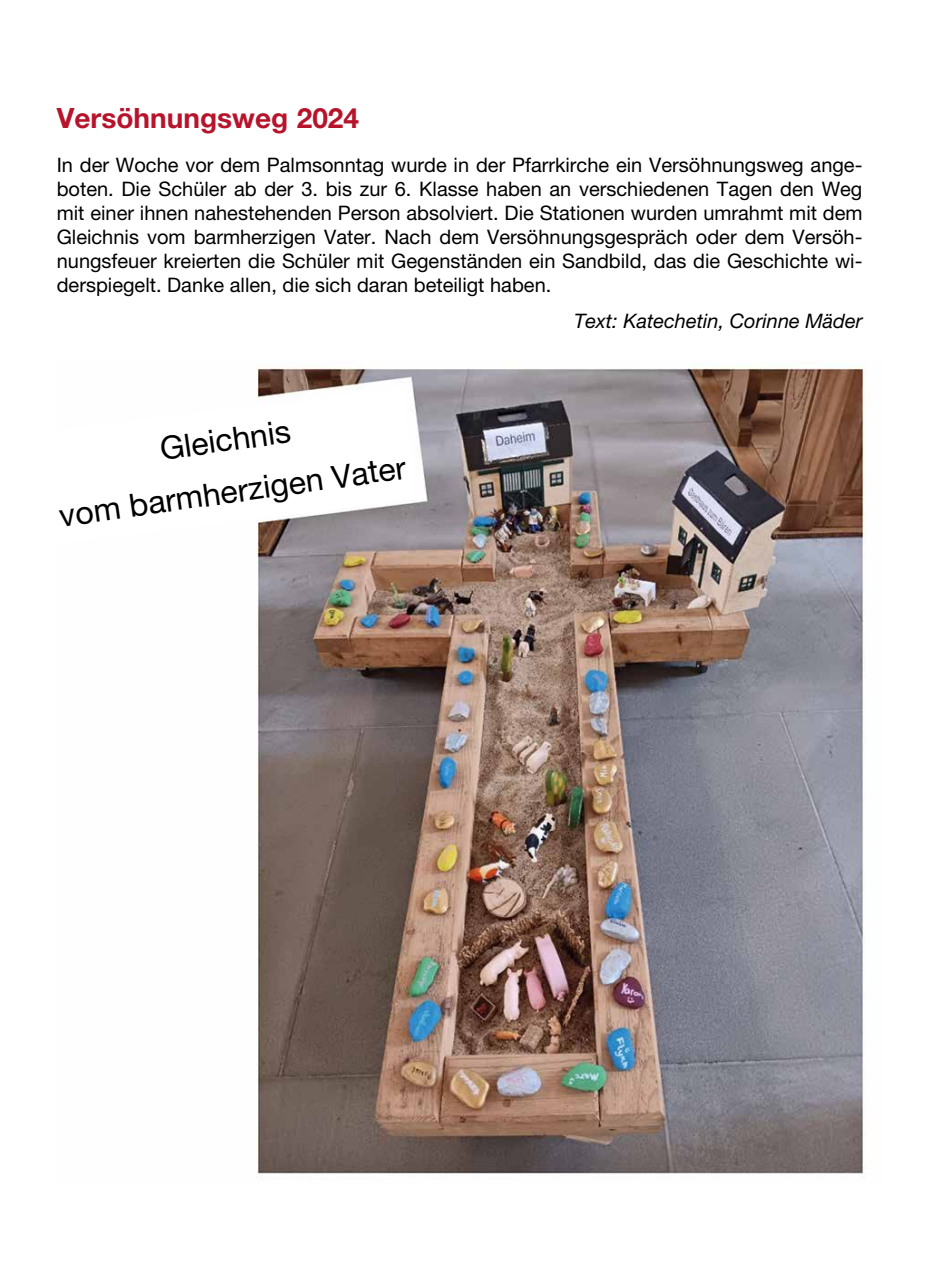
<style>
.page{position:relative;width:942px;height:1276px;background:#fff}
.page>*{position:absolute;margin:0;border:0;box-sizing:border-box;transform-origin:0 0}
.t1{font:32px/52px "Helvetica Neue LT Pro";color:#000;text-align:center}
.t2{font:700 28px "Helvetica Neue LT Pro";color:#b7142c}
.t3{font:20px/24px "Helvetica Neue LT Pro";color:#000;text-align:justify}
.t4{font:italic 20px "Helvetica Neue LT Pro";color:#000}
</style>
<div class="page">
<img style="left:256px;top:366px;width:610px;height:811px">
<svg style="left:256px;top:387px;width:160px;height:157px"></svg>
<h2 class="t2" style="left:57px;top:100px;width:304px">Versöhnungsweg 2024</h2>
<p class="t3" style="left:57px;top:152px;width:807px">In der Woche vor dem Palmsonntag wurde in der Pfarrkirche ein Versöhnungsweg ange&shy;boten. Die Schüler ab der 3. bis zur 6. Klasse haben an verschiedenen Tagen den Weg mit einer ihnen nahestehenden Person absolviert. Die Stationen wurden umrahmt mit dem Gleichnis vom barmherzigen Vater. Nach dem Versöhnungsgespräch oder dem Versöh&shy;nungsfeuer kreierten die Schüler mit Gegenständen ein Sandbild, das die Geschichte wi&shy;derspiegelt. Danke allen, die sich daran beteiligt haben.</p>
<p class="t4" style="left:574px;top:309px;width:290px">Text: Katechetin, Corinne Mäder</p>
<h1 class="t1" style="left:48px;top:438px;width:351px;rotate:-8deg">Gleichnis<br>vom barmherzigen Vater</h1>
</div>
